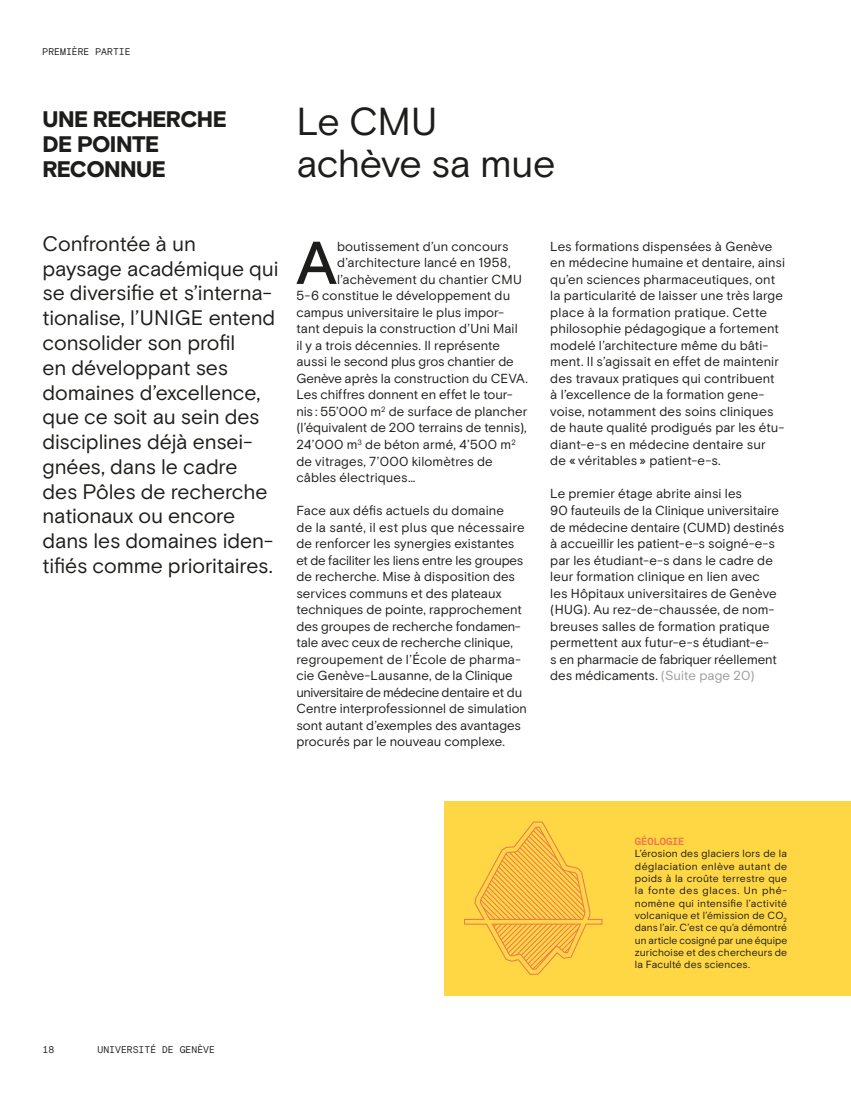
<style>
.page{position:relative;width:851px;height:1106px;background:#fff}
.page>*{position:absolute;margin:0;border:0;box-sizing:border-box;transform-origin:0 0}
.t1{font:500 60.3px "Basis Grotesque Pro";color:#1d1d1b}
.t2{font:39px/41.2px "Basis Grotesque Pro";letter-spacing:-.02em;color:#1d1d1b}
.t3{font:900 22.5px/24.8px "Basis Grotesque Pro";letter-spacing:-.025em;color:#1d1d1b}
.t4{font:21px/24.8px "Basis Grotesque Pro";letter-spacing:-.005em;color:#1d1d1b}
.t5{font:13.2px/16.5px "Basis Grotesque Pro";letter-spacing:.005em;color:#1d1d1b}
.t6{font:10.35px/12.3px "Basis Grotesque Pro";letter-spacing:.015em;color:#1d1d1b;text-align:justify}
.t7{font:700 10.35px "Basis Grotesque Pro Mono";letter-spacing:-.01em;color:#ee754f}
.t8{font:9.75px "Basis Grotesque Pro Mono";color:#1d1d1b}
.s1{color:#9d9d9c}
</style>
<div class="page">
<div style="left:444px;top:801px;width:406px;height:194px;background:#ffd744"></div>
<svg style="left:464px;top:821px;width:138px;height:154px"></svg>
<p class="t8" style="left:43px;top:45px;width:90px">PREMIÈRE PARTIE</p>
<h3 class="t3" style="left:43px;top:107px;width:186px">UNE RECHERCHE<br>DE POINTE<br>RECONNUE</h3>
<h2 class="t2" style="left:296px;top:101px;width:260px">Le CMU achève sa mue</h2>
<p class="t4" style="left:43px;top:231px;width:237px">Confrontée à un paysage académique qui se diversifie et s’interna&shy;tionalise, l’UNIGE entend consolider son profil<br>en développant ses domaines d’excellence, que ce soit au sein des disciplines déjà ensei&shy;gnées, dans le cadre<br>des Pôles de recherche nationaux ou encore dans les domaines iden&shy;tifiés comme prioritaires.</p>
<h1 class="t1" style="left:296px;top:227px;width:42px">A</h1>
<p class="t5" style="left:337px;top:238px;width:173px">boutissement d’un concours</p>
<p class="t5" style="left:337px;top:254px;width:175px">d’architecture lancé en 1958,</p>
<p class="t5" style="left:337px;top:271px;width:186px">l’achèvement du chantier CMU</p>
<p class="t5" style="left:296px;top:287px;width:215px">5-6 constitue le développement du</p>
<p class="t5" style="left:296px;top:304px;width:209px">campus universitaire le plus impor-</p>
<p class="t5" style="left:296px;top:320px;width:223px">tant depuis la construction d’Uni Mail</p>
<p class="t5" style="left:296px;top:337px;width:205px">il y a trois décennies. Il représente</p>
<p class="t5" style="left:296px;top:353px;width:219px">aussi le second plus gros chantier de</p>
<p class="t5" style="left:296px;top:370px;width:233px">Genève après la construction du CEVA.</p>
<p class="t5" style="left:296px;top:386px;width:218px">Les chiffres donnent en effet le tour-</p>
<p class="t5" style="left:296px;top:403px;width:232px">nis : 55’000 m<sup>2</sup> de surface de plancher</p>
<p class="t5" style="left:296px;top:419px;width:232px">(l’équivalent de 200 terrains de tennis),</p>
<p class="t5" style="left:296px;top:436px;width:221px">24’000 m<sup>3</sup> de béton armé, 4’500 m<sup>2</sup></p>
<p class="t5" style="left:296px;top:452px;width:198px">de vitrages, 7’000 kilomètres de</p>
<p class="t5" style="left:296px;top:469px;width:120px">câbles électriques…</p>
<p class="t5" style="left:296px;top:502px;width:232px">Face aux défis actuels du domaine<br>de la santé, il est plus que nécessaire de renforcer les synergies existantes et de faciliter les liens entre les groupes de recherche. Mise à disposition des services communs et des plateaux techniques de pointe, rapprochement des groupes de recherche fondamen&shy;tale avec ceux de recherche clinique, regroupement de l’École de pharma&shy;cie Genève‑Lausanne, de la Clinique universitaire de médecine dentaire et du Centre interprofessionnel de simulation sont autant d’exemples des avantages procurés par le nouveau complexe.</p>
<p class="t5" style="left:550px;top:238px;width:236px">Les formations dispensées à Genève en médecine humaine et dentaire, ainsi qu’en sciences pharmaceutiques, ont la particularité de laisser une très large place à la formation pratique. Cette philosophie pédagogique a fortement modelé l’architecture même du bâti&shy;ment. Il s’agissait en effet de maintenir des travaux pratiques qui contribuent<br>à l’excellence de la formation gene&shy;voise, notamment des soins cliniques de haute qualité prodigués par les étu&shy;diant‑e‑s en médecine dentaire sur<br>de « véritables » patient-e-s.</p>
<p class="t5" style="left:550px;top:485px;width:235px">Le premier étage abrite ainsi les<br>90 fauteuils de la Clinique universitaire de médecine dentaire (CUMD) destinés à accueillir les patient-e-s soigné‑e‑s par les étudiant-e-s dans le cadre de leur formation clinique en lien avec<br>les Hôpitaux universitaires de Genève (HUG). Au rez‑de‑chaussée, de nom&shy;breuses salles de formation pratique permettent aux futur‑e‑s étudiant-e-<br>s en pharmacie de fabriquer réellement des médicaments. <span class="s1">(Suite page 20)</span></p>
<p class="t8" style="left:43px;top:1044px;width:13px">18</p>
<p class="t8" style="left:97px;top:1044px;width:119px">UNIVERSITÉ DE GENÈVE</p>
<p class="t7" style="left:634px;top:835px;width:51px">GÉOLOGIE</p>
<p class="t6" style="left:634px;top:847px;width:154px">L’érosion des glaciers lors de la déglaciation enlève autant de poids à la croûte terrestre que la fonte des glaces. Un phé&shy;nomène qui intensifie l’activité volcanique et l’émission de CO<sub>2 </sub>dans l’air. C’est ce qu’a démontré un article cosigné par une équipe zurichoise et des chercheurs de la Faculté des sciences.</p>
</div>
